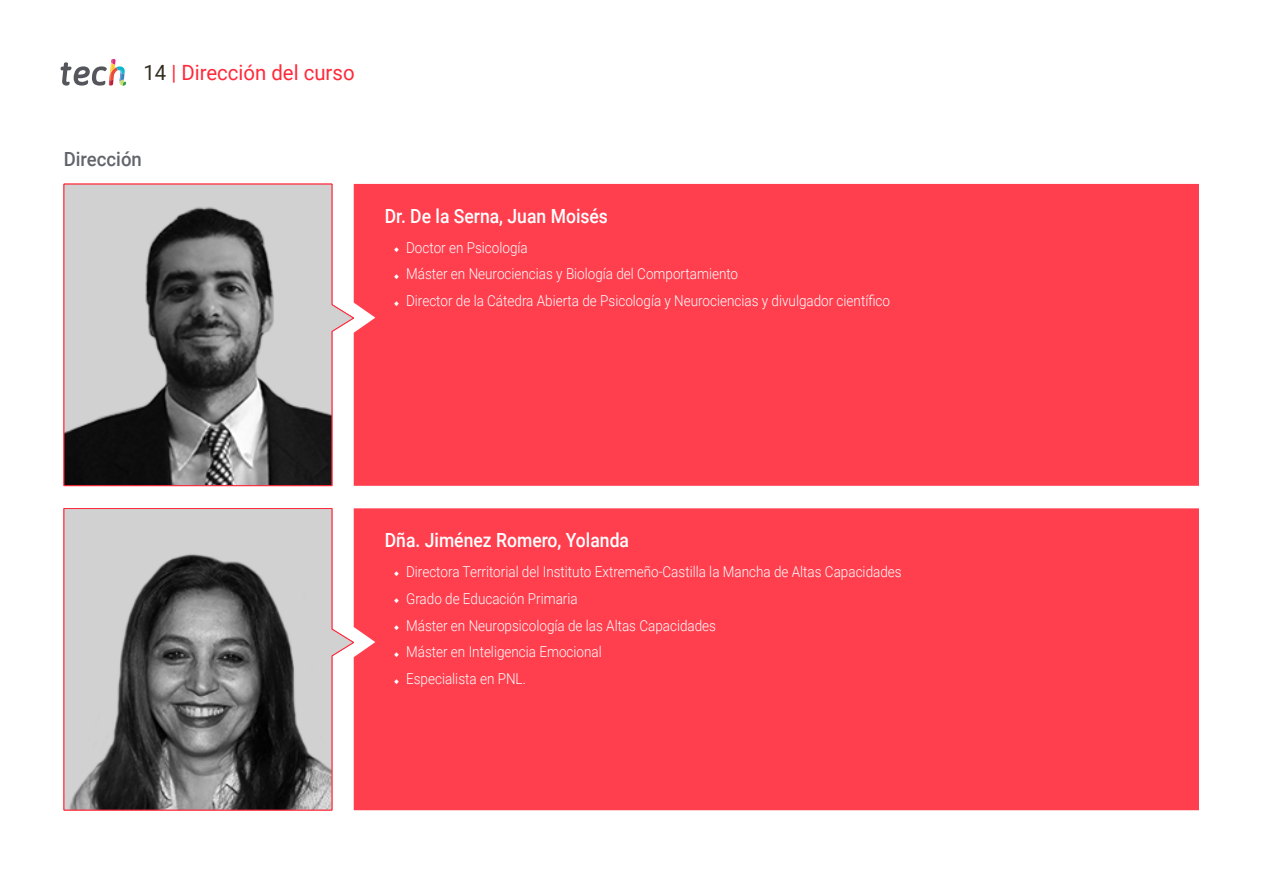
<style>
.page{position:relative;width:1263px;height:893px;background:#fff}
.page>*{position:absolute;margin:0;border:0;box-sizing:border-box;transform-origin:0 0}
.t1{font:21px "Roboto";color:#ff293a}
.t2{font:500 19.5px "Roboto";color:#fff;scale:.9 1}
.t3{font:500 19.5px "Roboto";color:#61646a;scale:.95 1}
.t4{font:300 15px/26.7px "Roboto";color:#fff;scale:.9 1}
.s1{color:#312e20}
</style>
<div class="page">
<div style="left:354px;top:184px;width:845px;height:302px;background:#ff3e4e"></div>
<div style="left:354px;top:508px;width:845px;height:302px;background:#ff3e4e"></div>
<svg style="left:64px;top:184px;width:290px;height:302px;background:#959293"></svg>
<svg style="left:64px;top:508px;width:290px;height:302px;background:#939191"></svg>
<svg style="left:61px;top:59px;width:65px;height:27px"></svg>
<svg style="left:394px;top:247px;width:5px;height:5px"></svg>
<svg style="left:394px;top:274px;width:5px;height:5px"></svg>
<svg style="left:394px;top:301px;width:5px;height:5px"></svg>
<svg style="left:394px;top:572px;width:5px;height:5px"></svg>
<svg style="left:394px;top:598px;width:5px;height:5px"></svg>
<svg style="left:394px;top:625px;width:5px;height:5px"></svg>
<svg style="left:394px;top:652px;width:5px;height:5px"></svg>
<svg style="left:394px;top:679px;width:5px;height:5px"></svg>
<h1 class="t1" style="left:144px;top:57px;width:213px"><span class="s1">14</span> | Dirección del curso</h1>
<h2 class="t3" style="left:64px;top:145px;width:84px">Dirección</h2>
<h2 class="t2" style="left:385px;top:202px;width:249px">Dr. De la Serna, Juan Moisés</h2>
<p class="t4" style="left:406px;top:233px;width:539px">Doctor en Psicología<br>Máster en Neurociencias y Biología del Comportamiento<br>Director de la Cátedra Abierta de Psicología y Neurociencias y divulgador científico</p>
<h2 class="t2" style="left:385px;top:527px;width:273px">Dña. Jiménez Romero, Yolanda</h2>
<p class="t4" style="left:406px;top:558px;width:552px">Directora Territorial del Instituto Extremeño-Castilla la Mancha de Altas Capacidades Grado de Educación Primaria<br>Máster en Neuropsicología de las Altas Capacidades<br>Máster en Inteligencia Emocional<br>Especialista en PNL.</p>
</div>
